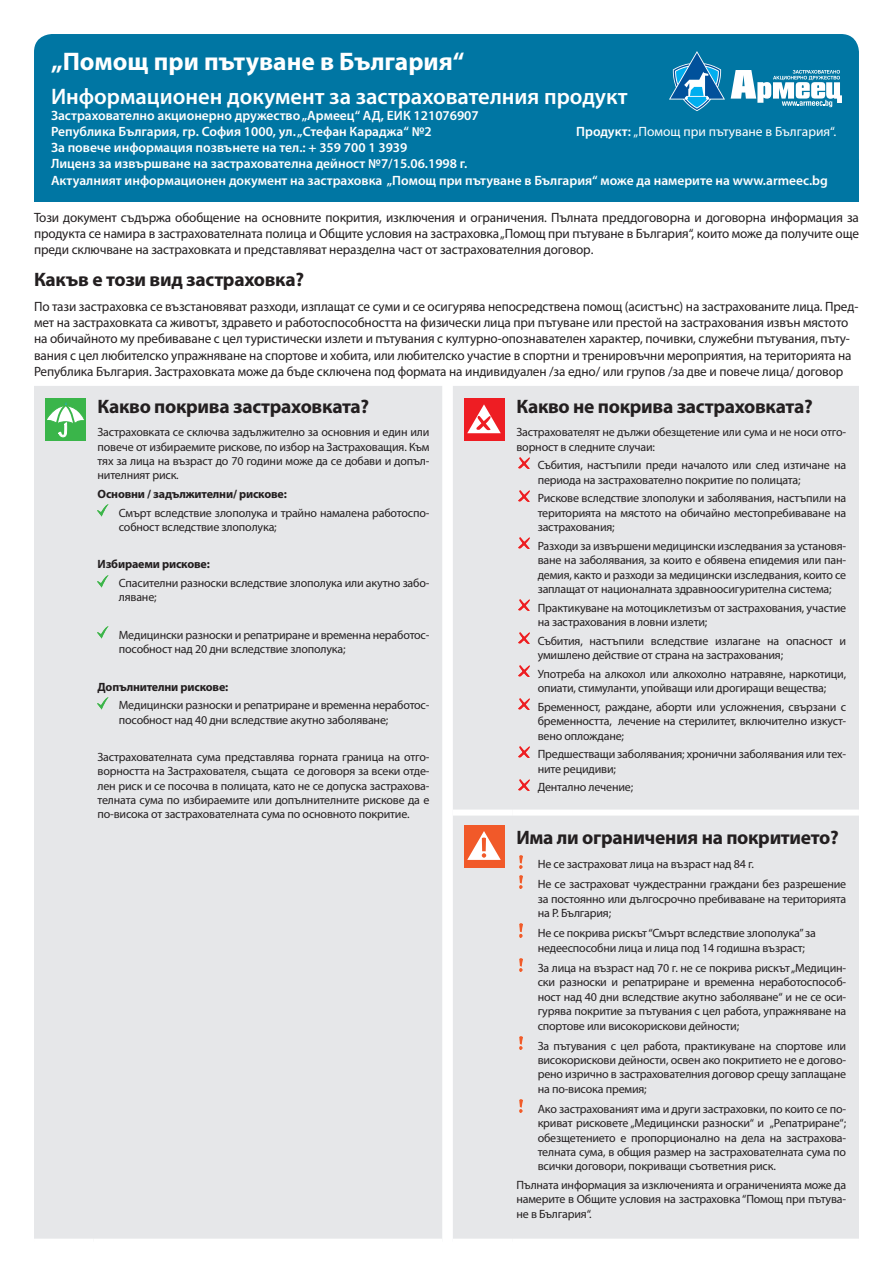
<style>
.page{position:relative;width:893px;height:1263px;background:#fff}
.page>*{position:absolute;margin:0;border:0;box-sizing:border-box;transform-origin:0 0}
.Form_title{font:700 25.5px "Myriad Pro";color:#fff}
.Form_sub_title{font:600 22.5px "Myriad Pro";color:#fff}
.Cover_subhead{font:700 19.5px "Myriad Pro";letter-spacing:-.015em;color:#231f20}
.Cover_subhead-2{font:13.5px/16.2px "Myriad Pro";letter-spacing:-.01em;color:#231f20}
.Form_intro{font:13.5px/16.2px "Myriad Pro";letter-spacing:-.01em;color:#231f20;text-align:justify}
.Company_Product_head{font:600 13.5px "Myriad Pro";color:#fff}
.Company_Product_head-2{font:13.5px "Myriad Pro";color:#fff}
.Covered_bullets{font:12px/14.4px "Myriad Pro";letter-spacing:-.015em;color:#231f20;text-align:justify}
.Covered_bullets-2{font:700 12px "Myriad Pro";letter-spacing:-.015em;color:#231f20}
.s1{font-weight:600}
</style>
<div class="page">
<div style="left:34px;top:34px;width:825px;height:168px;background:#0076a3;border-radius:18px"></div>
<svg style="left:731px;top:70px;width:111px;height:37px"></svg>
<svg style="left:669px;top:51px;width:56px;height:60px"></svg>
<div style="left:34px;top:386px;width:825px;height:853px;background:#e6e7e9"></div>
<div style="left:453px;top:809px;width:59px;height:6px;background:#fff"></div>
<div style="left:512px;top:809px;width:347px;height:6px;background:#fff"></div>
<div style="left:45px;top:399px;width:41px;height:42px;background:#3ab54a"></div>
<svg style="left:47px;top:402px;width:37px;height:35px"></svg>
<svg style="left:98px;top:505px;width:10px;height:12px"></svg>
<svg style="left:98px;top:575px;width:10px;height:12px"></svg>
<svg style="left:98px;top:627px;width:10px;height:12px"></svg>
<svg style="left:98px;top:697px;width:10px;height:12px"></svg>
<div style="left:463px;top:399px;width:41px;height:42px;background:#ee1d23"></div>
<svg style="left:467px;top:404px;width:34px;height:29px"></svg>
<svg style="left:519px;top:457px;width:10px;height:11px"></svg>
<svg style="left:519px;top:490px;width:10px;height:11px"></svg>
<svg style="left:519px;top:538px;width:10px;height:11px"></svg>
<svg style="left:519px;top:600px;width:10px;height:10px"></svg>
<svg style="left:519px;top:633px;width:10px;height:11px"></svg>
<svg style="left:519px;top:666px;width:10px;height:11px"></svg>
<svg style="left:519px;top:699px;width:10px;height:11px"></svg>
<svg style="left:519px;top:746px;width:10px;height:11px"></svg>
<svg style="left:519px;top:779px;width:10px;height:11px"></svg>
<div style="left:463px;top:825px;width:41px;height:43px;background:#f15929"></div>
<svg style="left:467px;top:831px;width:34px;height:29px"></svg>
<svg style="left:519px;top:855px;width:4px;height:13px"></svg>
<svg style="left:519px;top:875px;width:4px;height:13px"></svg>
<svg style="left:519px;top:924px;width:4px;height:13px"></svg>
<svg style="left:519px;top:959px;width:4px;height:13px"></svg>
<svg style="left:519px;top:1036px;width:4px;height:13px"></svg>
<img style="left:519px;top:1099px;width:4px;height:14px">
<p class="Form_title" style="left:51px;top:45px;width:415px">„Помощ при пътуване в България“</p>
<p class="Form_sub_title" style="left:51px;top:84px;width:578px">Информационен документ за застрахователния продукт</p>
<p class="Company_Product_head" style="left:51px;top:108px;width:429px">Застрахователно акционерно дружество „Армеец“ АД, ЕИК 121076907</p>
<p class="Company_Product_head" style="left:51px;top:124px;width:382px">Република България, гр. София 1000, ул. „Стефан Караджа“ №2</p>
<p class="Company_Product_head-2" style="left:576px;top:123px;width:261px"><span class="s1">Продукт:</span> „Помощ при пътуване в България“.</p>
<p class="Company_Product_head" style="left:51px;top:140px;width:358px">За повече информация позвънете на тел.: + 359 700 1 3939</p>
<p class="Company_Product_head" style="left:51px;top:156px;width:418px">Лиценз за извършване на застрахователна дейност №7/15.06.1998 г.</p>
<p class="Company_Product_head" style="left:51px;top:173px;width:778px">Актуалният информационен документ на застраховка „Помощ при пътуване в България“ може да намерите на www.armeec.bg</p>
<p class="Form_intro" style="left:34px;top:209px;width:826px">Този документ съдържа обобщение на основните покрития, изключения и ограничения. Пълната преддоговорна и договорна информация за продукта се намира в застрахователната полица и Общите условия на застраховка „Помощ при пътуване в България“, които може да получите още преди сключване на застраховката и представляват неразделна част от застрахователния договор.</p>
<p class="Cover_subhead" style="left:34px;top:267px;width:272px">Какъв е този вид застраховка?</p>
<p class="Cover_subhead-2" style="left:34px;top:298px;width:826px">По тази застраховка се възстановяват разходи, изплащат се суми и се осигурява непосредствена помощ (асистънс) на застрахованите лица. Пред&shy;мет на застраховката са животът, здравето и работоспособността на физически лица при пътуване или престой на застрахования извън мястото на обичайното му пребиваване с цел туристически излети и пътувания с културно-опознавателен характер, почивки, служебни пътувания, пъту&shy;вания с цел любителско упражняване на спортове и хобита, или любителско участие в спортни и тренировъчни мероприятия, на територията на Република България. Застраховката може да бъде сключена под формата на индивидуален /за едно/ или групов /за две и повече лица/ договор</p>
<p class="Cover_subhead" style="left:98px;top:394px;width:273px">Какво покрива застраховката?</p>
<p class="Covered_bullets" style="left:98px;top:425px;width:333px">Застраховката се сключва задължително за основния и един или повече от избираемите рискове, по избор на Застраховащия. Към тях за лица на възраст до 70 години може да се добави и допъл&shy;нителният риск.</p>
<p class="Covered_bullets-2" style="left:98px;top:486px;width:191px">Основни / задължителни/ рискове:</p>
<p class="Covered_bullets" style="left:119px;top:505px;width:312px">Смърт вследствие злополука и трайно намалена работоспо&shy;собност вследствие злополука;</p>
<p class="Covered_bullets-2" style="left:98px;top:556px;width:114px">Избираеми рискове:</p>
<p class="Covered_bullets" style="left:119px;top:576px;width:312px">Спасителни разноски вследствие злополука или акутно забо&shy;ляване;</p>
<p class="Covered_bullets" style="left:119px;top:627px;width:312px">Медицински разноски и репатриране и временна неработос&shy;пособност над 20 дни вследствие злополука;</p>
<p class="Covered_bullets-2" style="left:98px;top:679px;width:132px">Допълнителни рискове:</p>
<p class="Covered_bullets" style="left:119px;top:698px;width:312px">Медицински разноски и репатриране и временна неработос&shy;пособност над 40 дни вследствие акутно заболяване;</p>
<p class="Covered_bullets" style="left:98px;top:749px;width:333px">Застрахователната сума представлява горната граница на отго&shy;ворността на Застрахователя, същата се договоря за всеки отде&shy;лен риск и се посочва в полицата, като не се допуска застрахова&shy;телната сума по избираемите или допълнителните рискове да е по-висока от застрахователната сума по основното покритие.</p>
<p class="Cover_subhead" style="left:516px;top:394px;width:298px">Какво не покрива застраховката?</p>
<p class="Covered_bullets" style="left:516px;top:425px;width:331px">Застрахователят не дължи обезщетение или сума и не носи отго&shy;ворност в следните случаи:</p>
<p class="Covered_bullets" style="left:538px;top:458px;width:310px">Събития, настъпили преди началото или след изтичане на периода на застрахователно покритие по полицата;</p>
<p class="Covered_bullets" style="left:538px;top:491px;width:310px">Рискове вследствие злополуки и заболявания, настъпили на територията на мястото на обичайно местопребиваване на застрахования;</p>
<p class="Covered_bullets" style="left:538px;top:538px;width:310px">Разходи за извършени медицински изследвания за установя&shy;ване на заболявания, за които е обявена епидемия или пан&shy;демия, както и разходи за медицински изследвания, които се заплащат от националната здравноосигурителна система;</p>
<p class="Covered_bullets" style="left:538px;top:600px;width:310px">Практикуване на мотоциклетизъм от застрахования, участие на застрахования в ловни излети;</p>
<p class="Covered_bullets" style="left:538px;top:633px;width:310px">Събития, настъпили вследствие излагане на опасност и умишлено действие от страна на застрахования;</p>
<p class="Covered_bullets" style="left:538px;top:666px;width:310px">Употреба на алкохол или алкохолно натравяне, наркотици, опиати, стимуланти, упойващи или дрогиращи вещества;</p>
<p class="Covered_bullets" style="left:538px;top:699px;width:310px">Бременност, раждане, аборти или усложнения, свързани с бременността, лечение на стерилитет, включително изкуст&shy;вено оплождане;</p>
<p class="Covered_bullets" style="left:538px;top:747px;width:310px">Предшестващи заболявания; хронични заболявания или тех&shy;ните рецидиви;</p>
<p class="Covered_bullets" style="left:538px;top:780px;width:97px">Дентално лечение;</p>
<p class="Cover_subhead" style="left:516px;top:825px;width:324px">Има ли ограничения на покритието?</p>
<p class="Covered_bullets" style="left:538px;top:857px;width:218px">Не се застраховат лица на възраст над 84 г.</p>
<p class="Covered_bullets" style="left:538px;top:877px;width:310px">Не се застраховат чуждестранни граждани без разрешение за постоянно или дългосрочно пребиваване на територията на Р. България;</p>
<p class="Covered_bullets" style="left:538px;top:926px;width:280px">Не се покрива рискът “Смърт вследствие злополука” за</p>
<p class="Covered_bullets" style="left:538px;top:940px;width:269px">недееспособни лица и лица под 14 годишна възраст;</p>
<p class="Covered_bullets" style="left:538px;top:960px;width:310px">За лица на възраст над 70 г. не се покрива рискът „Медицин&shy;ски разноски и репатриране и временна неработоспособ&shy;ност над 40 дни вследствие акутно заболяване“ и не се оси&shy;гурява покритие за пътувания с цел работа, упражняване на спортове или високорискови дейности;</p>
<p class="Covered_bullets" style="left:538px;top:1038px;width:310px">За пътувания с цел работа, практикуване на спортове или високорискови дейности, освен ако покритието не е догово&shy;рено изрично в застрахователния договор срещу заплащане на по-висока премия;</p>
<p class="Covered_bullets" style="left:538px;top:1101px;width:310px">Ако застрахованият има и други застраховки, по които се по&shy;криват рисковете „Медицински разноски“ и „Репатриране“; обезщетението е пропорционално на дела на застрахова&shy;телната сума, в общия размер на застрахователната сума по всички договори, покриващи съответния риск.</p>
<p class="Covered_bullets" style="left:516px;top:1178px;width:331px">Пълната информация за изключенията и ограниченията може да намерите в Общите условия на застраховка “Помощ при пътува&shy;не в България“.</p>
</div>
